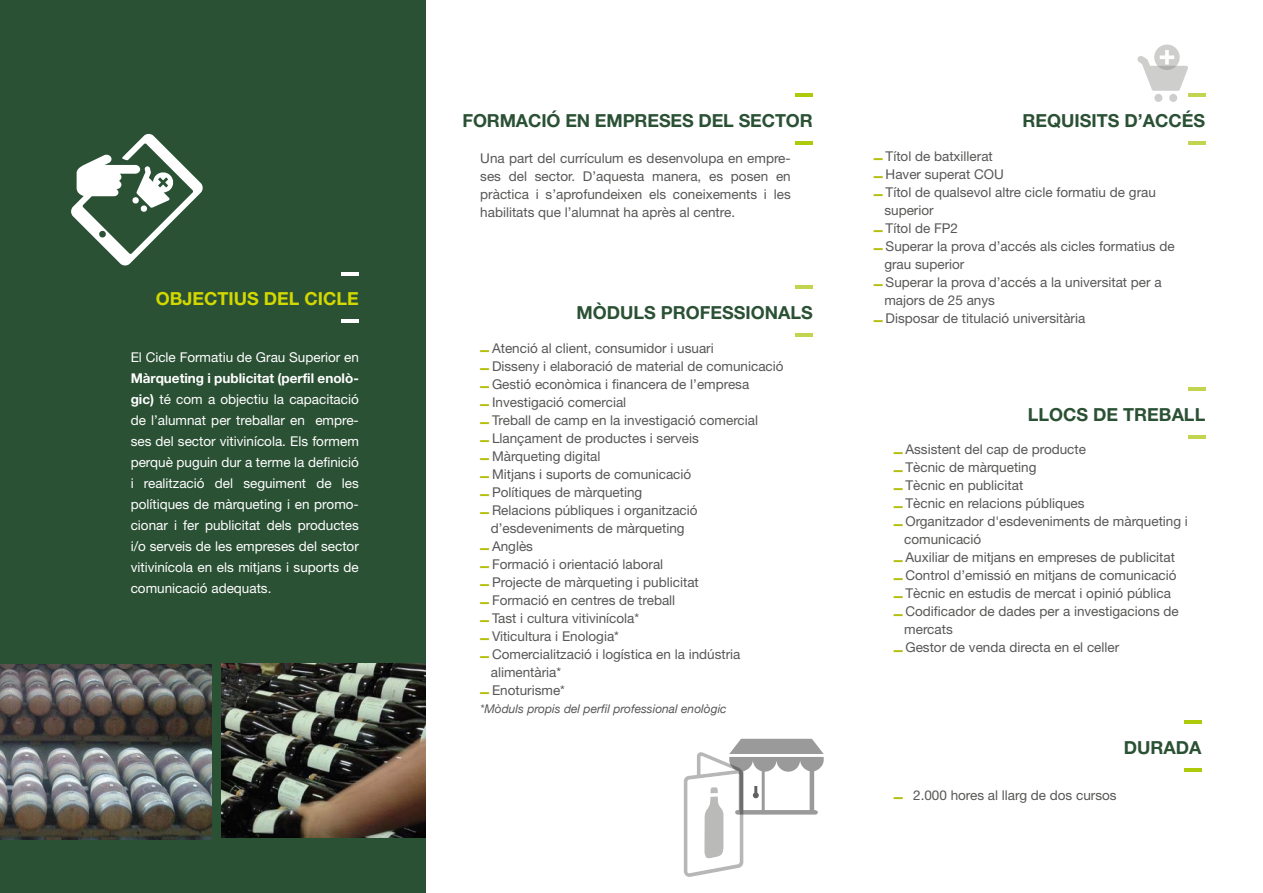
<style>
.page{position:relative;width:1263px;height:893px;background:#fff}
.page>*{position:absolute;margin:0;border:0;box-sizing:border-box;transform-origin:0 0}
.t1{font:700 18px "Helvetica Neue";color:#2b5135}
.t2{font:700 18px "Helvetica Neue";color:#d3d800}
.t3{font:13.5px/18px "Helvetica Neue";color:#575756}
.t4{font:13.5px/21px "Helvetica Neue";color:#fff;text-align:justify}
.t5{font:italic 12px "Helvetica Neue";color:#575756}
.s1{font-weight:700}
.s2{font-weight:500;font-size:18px;color:#b5be0e}
</style>
<div class="page">
<div style="left:0;top:0;width:425px;height:893px;background:#2b5135"></div>
<img style="left:0;top:665px;width:212px;height:174px">
<img style="left:221px;top:663px;width:204px;height:175px">
<hr style="left:796px;top:94px;width:17px;height:3px;background:#afca0b">
<hr style="left:796px;top:141px;width:17px;height:3px;background:#afca0b">
<hr style="left:342px;top:272px;width:17px;height:3px;background:#fff">
<hr style="left:342px;top:320px;width:17px;height:3px;background:#fff">
<hr style="left:1184px;top:720px;width:17px;height:3px;background:#afca0b">
<hr style="left:1184px;top:768px;width:17px;height:3px;background:#afca0b">
<hr style="left:1188px;top:387px;width:17px;height:3px;background:#c2d450">
<hr style="left:1188px;top:435px;width:17px;height:3px;background:#c2d450">
<hr style="left:796px;top:286px;width:17px;height:3px;background:#c2d450">
<hr style="left:796px;top:333px;width:17px;height:3px;background:#c2d450">
<hr style="left:1188px;top:94px;width:17px;height:3px;background:#c2d450">
<hr style="left:1188px;top:141px;width:17px;height:3px;background:#c2d450">
<svg style="left:1137px;top:45px;width:51px;height:57px"></svg>
<svg style="left:71px;top:133px;width:132px;height:133px"></svg>
<svg style="left:684px;top:739px;width:140px;height:138px"></svg>
<h1 class="t2" style="left:156px;top:288px;width:205px">OBJECTIUS DEL CICLE</h1>
<p class="t4" style="left:131px;top:347px;width:230px">El Cicle Formatiu de Grau Superior en</p>
<p class="t4" style="left:131px;top:368px;width:230px"><span class="s1">Màrqueting i publicitat (perfil enolò&shy;gic)</span> té com a objectiu la capacitació de l’alumnat per treballar en empre&shy;ses del sector vitivinícola. Els formem perquè puguin dur a terme la definició i realització del seguiment de les polítiques de màrqueting i en promo&shy;cionar i fer publicitat dels productes i/o serveis de les empreses del sector vitivinícola en els mitjans i suports de comunicació adequats.</p>
<h1 class="t1" style="left:462px;top:110px;width:352px">FORMACIÓ EN EMPRESES DEL SECTOR</h1>
<p class="t3" style="left:480px;top:149px;width:312px;text-align:justify">Una part del currículum es desenvolupa en empre&shy;ses del sector. D’aquesta manera, es posen en pràctica i s’aprofundeixen els coneixements i les habilitats que l’alumnat ha après al centre.</p>
<h1 class="t1" style="left:576px;top:301px;width:238px">MÒDULS PROFESSIONALS</h1>
<p class="t3" style="left:480px;top:339px;width:235px"><span class="s2">–</span> Atenció al client, consumidor i usuari</p>
<p class="t3" style="left:480px;top:357px;width:305px"><span class="s2">–</span> Disseny i elaboració de material de comunicació</p>
<p class="t3" style="left:480px;top:375px;width:270px"><span class="s2">–</span> Gestió econòmica i financera de l’empresa</p>
<p class="t3" style="left:480px;top:393px;width:147px"><span class="s2">–</span> Investigació comercial</p>
<p class="t3" style="left:480px;top:411px;width:279px"><span class="s2">–</span> Treball de camp en la investigació comercial</p>
<p class="t3" style="left:480px;top:429px;width:220px"><span class="s2">–</span> Llançament de productes i serveis</p>
<p class="t3" style="left:480px;top:447px;width:122px"><span class="s2">–</span> Màrqueting digital</p>
<p class="t3" style="left:480px;top:465px;width:213px"><span class="s2">–</span> Mitjans i suports de comunicació</p>
<p class="t3" style="left:480px;top:483px;width:163px"><span class="s2">–</span> Polítiques de màrqueting</p>
<p class="t3" style="left:480px;top:501px;width:219px;text-align:center"><span class="s2">–</span> Relacions públiques i organització d’esdeveniments de màrqueting</p>
<p class="t3" style="left:480px;top:537px;width:54px"><span class="s2">–</span> Anglès</p>
<p class="t3" style="left:480px;top:555px;width:184px"><span class="s2">–</span> Formació i orientació laboral</p>
<p class="t3" style="left:480px;top:573px;width:220px"><span class="s2">–</span> Projecte de màrqueting i publicitat</p>
<p class="t3" style="left:480px;top:591px;width:196px"><span class="s2">–</span> Formació en centres de treball</p>
<p class="t3" style="left:480px;top:609px;width:160px"><span class="s2">–</span> Tast i cultura vitivinícola*</p>
<p class="t3" style="left:480px;top:627px;width:140px"><span class="s2">–</span> Viticultura i Enologia*</p>
<p class="t3" style="left:491px;top:645px;width:251px;text-indent:-10px"><span class="s2">–</span> Comercialització i logística en la indústria alimentària*</p>
<p class="t3" style="left:480px;top:681px;width:86px"><span class="s2">–</span> Enoturisme*</p>
<p class="t5" style="left:480px;top:698px;width:248px">*Mòduls propis del perfil professional enològic</p>
<h1 class="t1" style="left:1023px;top:110px;width:184px">REQUISITS D’ACCÉS</h1>
<p class="t3" style="left:874px;top:147px;width:120px"><span class="s2">–</span> Títol de batxillerat</p>
<p class="t3" style="left:874px;top:165px;width:131px"><span class="s2">–</span> Haver superat COU</p>
<p class="t3" style="left:884px;top:183px;width:273px;text-indent:-10px"><span class="s2">–</span> Títol de qualsevol altre cicle formatiu de grau superior</p>
<p class="t3" style="left:874px;top:219px;width:86px"><span class="s2">–</span> Títol de FP2</p>
<p class="t3" style="left:884px;top:237px;width:292px;text-indent:-10px"><span class="s2">–</span> Superar la prova d’accés als cicles formatius de grau superior</p>
<p class="t3" style="left:884px;top:273px;width:279px;text-indent:-10px"><span class="s2">–</span> Superar la prova d’accés a la universitat per a majors de 25 anys</p>
<p class="t3" style="left:874px;top:309px;width:213px"><span class="s2">–</span> Disposar de titulació universitària</p>
<h1 class="t1" style="left:1028px;top:403px;width:179px">LLOCS DE TREBALL</h1>
<p class="t3" style="left:894px;top:440px;width:194px"><span class="s2">–</span> Assistent del cap de producte</p>
<p class="t3" style="left:894px;top:458px;width:144px"><span class="s2">–</span> Tècnic de màrqueting</p>
<p class="t3" style="left:894px;top:476px;width:131px"><span class="s2">–</span> Tècnic en publicitat</p>
<p class="t3" style="left:894px;top:494px;width:192px"><span class="s2">–</span> Tècnic en relacions públiques</p>
<p class="t3" style="left:904px;top:512px;width:285px;text-indent:-10px"><span class="s2">–</span> Organitzador d'esdeveniments de màrqueting i comunicació</p>
<p class="t3" style="left:894px;top:548px;width:283px"><span class="s2">–</span> Auxiliar de mitjans en empreses de publicitat</p>
<p class="t3" style="left:894px;top:566px;width:284px"><span class="s2">–</span> Control d’emissió en mitjans de comunicació</p>
<p class="t3" style="left:894px;top:584px;width:279px"><span class="s2">–</span> Tècnic en estudis de mercat i opinió pública</p>
<p class="t3" style="left:904px;top:602px;width:276px;text-indent:-10px"><span class="s2">–</span> Codificador de dades per a investigacions de mercats</p>
<p class="t3" style="left:894px;top:638px;width:227px"><span class="s2">–</span> Gestor de venda directa en el celler</p>
<h1 class="t1" style="left:1124px;top:736px;width:79px">DURADA</h1>
<p class="t3" style="left:894px;top:786px;width:224px"><span class="s2">–</span> 2.000 hores al llarg de dos cursos</p>
</div>
